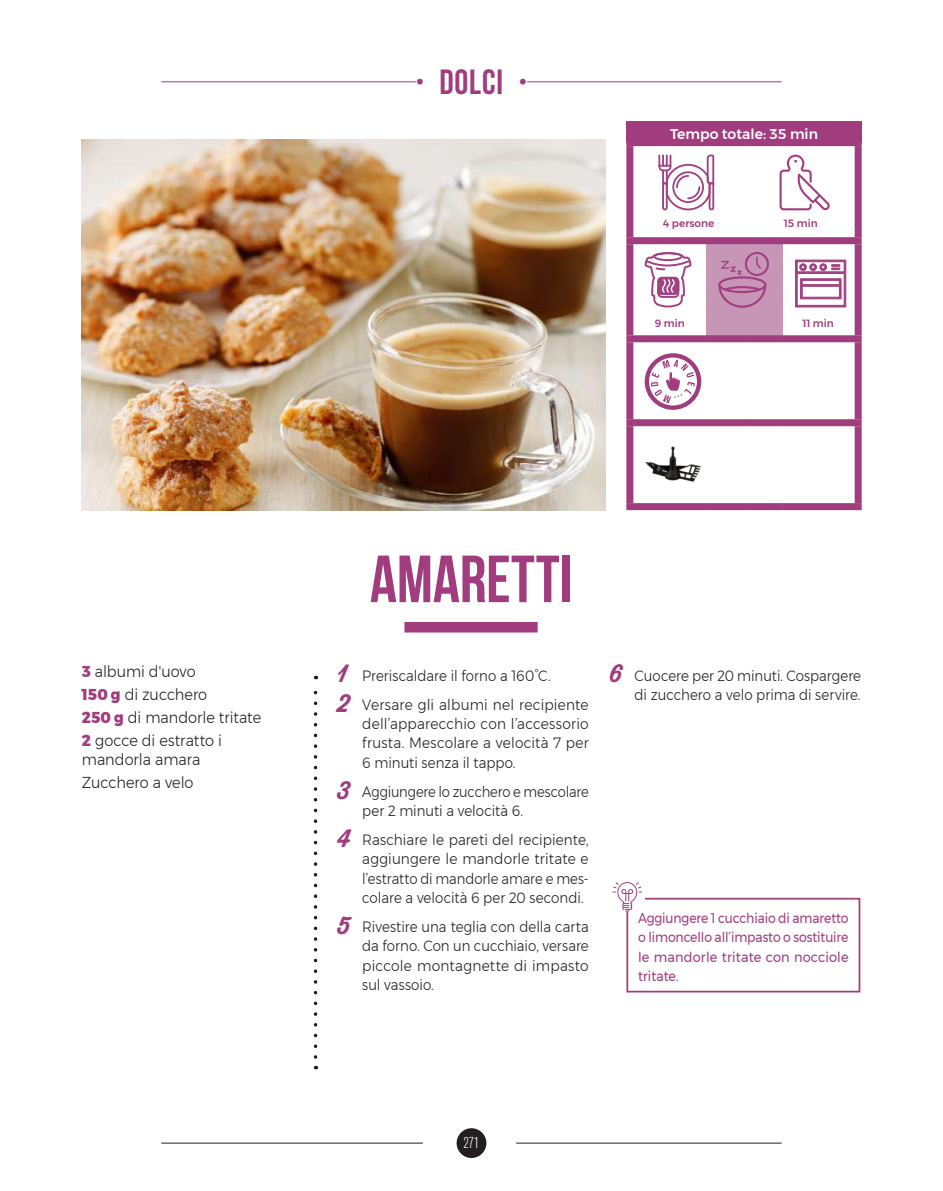
<style>
.page{position:relative;width:943px;height:1191px;background:#fff}
.page>*{position:absolute;margin:0;border:0;box-sizing:border-box;transform-origin:0 0}
.t1{font:700 66.5px "Bebas Neue";color:#a13d7e}
.t2{font:700 35px "Bebas Neue";letter-spacing:.02em;color:#a13d7e}
.t3{font:300 15.75px/22.9px "Montserrat";color:#231f20;scale:.92 1}
.t4{font:300 condensed 15.75px "Akzidenz Grotesk BE";color:#fff}
.t5{font:300 14.88px/19.2px "Montserrat";color:#231f20;scale:.9 1}
.t6{font:300 14.88px/19.2px "Montserrat";color:#231f20;text-align:justify;scale:.91 1}
.t7{font:300 14.88px/19.2px "Montserrat";color:#231f20;text-align:justify;scale:.92 1}
.t8{font:300 14.88px/19.2px "Montserrat";color:#231f20;scale:.88 1}
.t9{font:14px/19.2px "Montserrat";letter-spacing:.005em;color:#a13d7e;text-align:justify;scale:.89 1}
.t10{font:500 14px "Montserrat";color:#fff}
.t11{font:500 10.5px "Montserrat";color:#a13d7e}
.s1{font-size:21px}
.s2{font-weight:800;color:#a13d7e}
.s3{font-family:"Thirsty Soft";font-weight:700;font-size:24.5px;color:#a13d7e}
</style>
<div class="page">
<div style="left:456px;top:1128px;width:30px;height:30px;background:#231f20;border-radius:50%"></div>
<hr style="left:161px;top:1142px;width:262px;height:1px;background:#231f20">
<hr style="left:516px;top:1142px;width:265px;height:1px;background:#231f20">
<svg style="left:314px;top:676px;width:3px;height:381px"></svg>
<svg style="left:658px;top:155px;width:56px;height:55px"></svg>
<svg style="left:644px;top:252px;width:48px;height:56px"></svg>
<svg style="left:779px;top:155px;width:51px;height:55px"></svg>
<div style="left:706px;top:241px;width:76px;height:98px;background:#c795b5"></div>
<div style="left:626px;top:146px;width:7px;height:91px;background:#a13d7e"></div>
<div style="left:626px;top:139px;width:80px;height:7px;background:#a13d7e"></div>
<div style="left:706px;top:139px;width:38px;height:7px;background:#a13d7e"></div>
<div style="left:744px;top:139px;width:38px;height:7px;background:#a13d7e"></div>
<div style="left:782px;top:139px;width:79px;height:7px;background:#a13d7e"></div>
<div style="left:626px;top:244px;width:7px;height:91px;background:#a13d7e"></div>
<div style="left:626px;top:237px;width:80px;height:7px;background:#a13d7e"></div>
<div style="left:706px;top:237px;width:38px;height:7px;background:#a13d7e"></div>
<div style="left:744px;top:237px;width:38px;height:7px;background:#a13d7e"></div>
<div style="left:782px;top:237px;width:79px;height:7px;background:#a13d7e"></div>
<div style="left:854px;top:244px;width:7px;height:91px;background:#a13d7e"></div>
<div style="left:626px;top:342px;width:7px;height:77px;background:#a13d7e"></div>
<div style="left:626px;top:426px;width:7px;height:77px;background:#a13d7e"></div>
<div style="left:626px;top:335px;width:80px;height:7px;background:#a13d7e"></div>
<div style="left:706px;top:335px;width:38px;height:7px;background:#a13d7e"></div>
<div style="left:744px;top:335px;width:38px;height:7px;background:#a13d7e"></div>
<div style="left:782px;top:335px;width:79px;height:7px;background:#a13d7e"></div>
<div style="left:626px;top:419px;width:80px;height:7px;background:#a13d7e"></div>
<div style="left:706px;top:419px;width:38px;height:7px;background:#a13d7e"></div>
<div style="left:744px;top:419px;width:38px;height:7px;background:#a13d7e"></div>
<div style="left:782px;top:419px;width:79px;height:7px;background:#a13d7e"></div>
<div style="left:626px;top:503px;width:80px;height:7px;background:#a13d7e"></div>
<div style="left:706px;top:503px;width:38px;height:7px;background:#a13d7e"></div>
<div style="left:744px;top:503px;width:38px;height:7px;background:#a13d7e"></div>
<div style="left:782px;top:503px;width:79px;height:7px;background:#a13d7e"></div>
<div style="left:854px;top:342px;width:7px;height:77px;background:#a13d7e"></div>
<div style="left:854px;top:426px;width:7px;height:77px;background:#a13d7e"></div>
<div style="left:854px;top:146px;width:7px;height:91px;background:#a13d7e"></div>
<svg style="left:718px;top:252px;width:51px;height:56px"></svg>
<svg style="left:795px;top:259px;width:51px;height:49px"></svg>
<img style="left:82px;top:139px;width:523px;height:371px">
<svg style="left:644px;top:353px;width:57px;height:57px"></svg>
<img style="left:645px;top:446px;width:56px;height:36px">
<div style="left:626px;top:122px;width:235px;height:21px;background:#a13d7e"></div>
<div style="left:404px;top:622px;width:133px;height:10px;background:#a13d7e"></div>
<div style="left:626px;top:897px;width:234px;height:95px;border:2px solid #a13d7e"></div>
<div style="left:611px;top:879px;width:33px;height:32px;background:#fff"></div>
<svg style="left:612px;top:882px;width:30px;height:30px"></svg>
<hr style="left:161px;top:81px;width:620px;height:1px;background:#a13d7e">
<div style="left:416px;top:69px;width:9px;height:26px;background:#fff"></div>
<div style="left:425px;top:74px;width:93px;height:26px;background:#fff"></div>
<div style="left:518px;top:69px;width:9px;height:26px;background:#fff"></div>
<h2 class="t2" style="left:416px;top:63px;width:113px"><span class="s1">•</span> DOLCI <span class="s1">•</span></h2>
<p class="t10" style="left:670px;top:123px;width:149px">Tempo totale: 35 min</p>
<p class="t11" style="left:663px;top:215px;width:53px">4 persone</p>
<p class="t11" style="left:783px;top:215px;width:36px">15 min</p>
<p class="t11" style="left:654px;top:314px;width:32px">9 min</p>
<p class="t11" style="left:802px;top:314px;width:33px">11 min</p>
<p class="t3" style="left:82px;top:660px;width:196px"><span class="s2">3</span> albumi d'uovo<br><span class="s2">150 g</span> di zucchero<br><span class="s2">250 g</span> di mandorle tritate<br><span class="s2">2</span> gocce di estratto i</p>
<p class="t3" style="left:82px;top:747px;width:130px">mandorla amara<br>Zucchero a velo</p>
<h1 class="t1" style="left:370px;top:542px;width:204px">AMARETTI</h1>
<p class="t5" style="left:337px;top:660px;width:281px;line-height:29.2px"><span class="s3">1</span> Preriscaldare il forno a 160°C.<br><span class="s3">2</span> Versare gli albumi nel recipiente</p>
<p class="t7" style="left:362px;top:714px;width:248px">dell’apparecchio con l’accessorio frusta. Mescolare a velocità 7 per 6 minuti senza il tappo.</p>
<p class="t8" style="left:362px;top:781px;width:259px;text-indent:-25px"><span class="s3">3</span> Aggiungere lo zucchero e mescolare per 2 minuti a velocità 6.</p>
<p class="t6" style="left:362px;top:830px;width:250px;text-indent:-25px"><span class="s3">4</span> Raschiare le pareti del recipiente, aggiungere le mandorle tritate e l’estratto di mandorle amare e mes&shy;colare a velocità 6 per 20 secondi.</p>
<p class="t5" style="left:362px;top:917px;width:253px;text-align:justify;text-indent:-25px"><span class="s3">5</span> Rivestire una teglia con della carta da forno. Con un cucchiaio, versare piccole montagnette di impasto sul vassoio.</p>
<p class="t5" style="left:609px;top:665px;width:281px;text-align:right"><span class="s3">6</span> Cuocere per 20 minuti. Cospargere di zucchero a velo prima di servire.</p>
<p class="t9" style="left:638px;top:908px;width:238px">Aggiungere 1 cucchiaio di amaretto o limoncello all’impasto o sostituire le mandorle tritate con nocciole tritate.</p>
<p class="t4" style="left:463px;top:1134px;width:18px">271</p>
</div>
